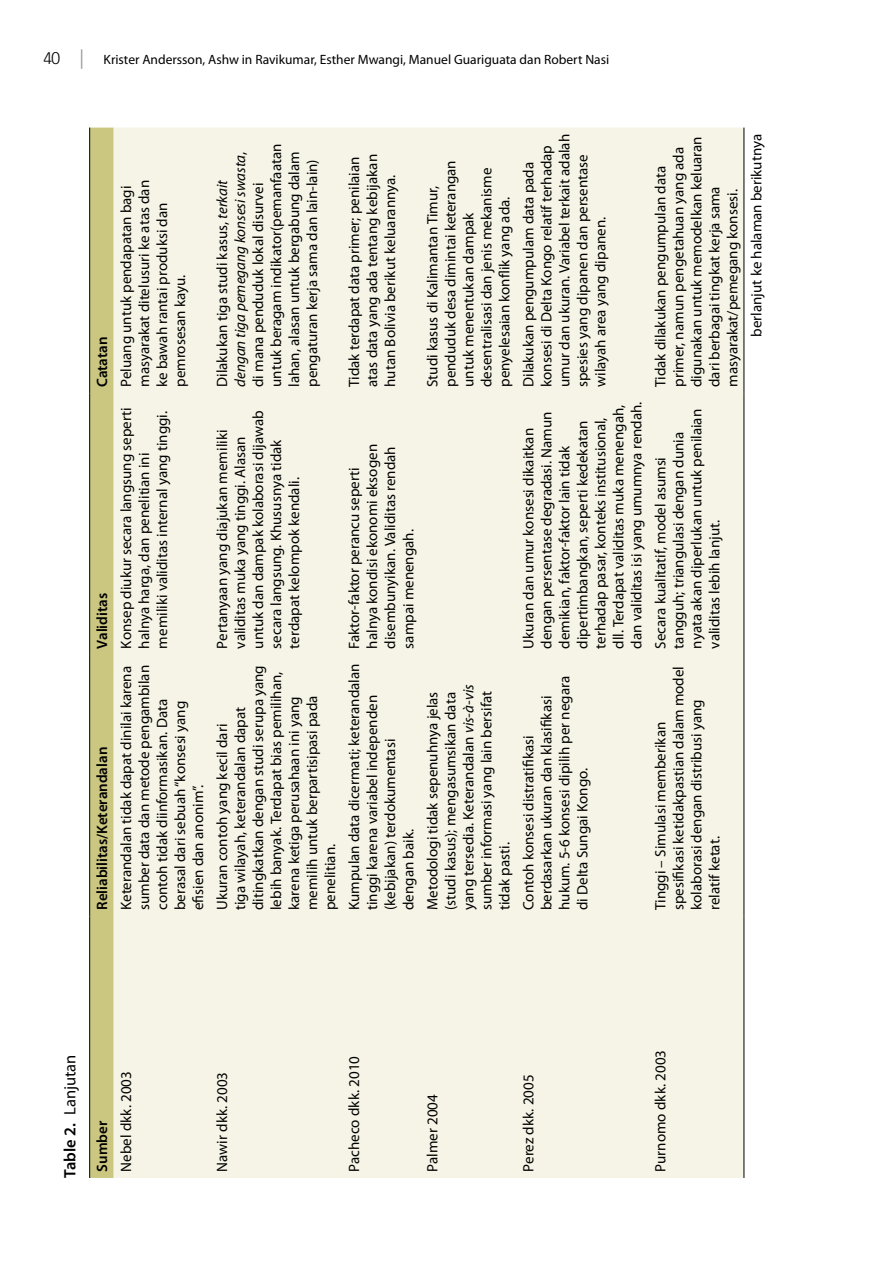
<style>
.page{position:relative;width:893px;height:1263px;background:#fff}
.page>*{position:absolute;margin:0;border:0;box-sizing:border-box;transform-origin:0 0}
.t1{font:16.5px "Myriad Pro";color:#000}
.t2{font:15px/18px "Myriad Pro";color:#000}
.t3{font:600 15px "Myriad Pro";color:#000}
.t4{font:13.5px "Myriad Pro";color:#000}
.s1{font-family:"Vectora LT Std";font-weight:300;font-size:16.5px}
.s2{font-size:19.5px;color:#9d9d9c}
.s3{font-style:italic}
.s4{font-weight:600}
</style>
<div class="page">
<svg style="left:90px;top:128px;width:24px;height:1050px;background:#c2be7a"></svg>
<div style="left:114px;top:128px;width:630px;height:1050px;background:#f5f4e6"></div>
<hr style="left:89px;top:916px;width:1px;height:262px;background:#000">
<hr style="left:89px;top:655px;width:1px;height:261px;background:#000">
<hr style="left:89px;top:393px;width:1px;height:262px;background:#000">
<hr style="left:89px;top:128px;width:1px;height:265px;background:#000">
<hr style="left:744px;top:916px;width:1px;height:262px;background:#000">
<hr style="left:744px;top:655px;width:1px;height:261px;background:#000">
<hr style="left:744px;top:393px;width:1px;height:262px;background:#000">
<hr style="left:744px;top:128px;width:1px;height:265px;background:#000">
<p class="t4" style="left:43px;top:51px;width:567px"><span class="s1">40</span> <span class="s2">|</span> Krister Andersson, Ashw in Ravikumar, Esther Mwangi, Manuel Guariguata dan Robert Nasi</p>
<p class="t3" style="left:93px;top:387px;width:52px;rotate:-90deg">Catatan</p>
<p class="t3" style="left:93px;top:648px;width:57px;rotate:-90deg">Validitas</p>
<p class="t3" style="left:93px;top:910px;width:165px;rotate:-90deg">Reliabilitas/Keterandalan</p>
<p class="t2" style="left:117px;top:387px;width:208px;rotate:-90deg">Peluang untuk pendapatan bagi masyarakat ditelusuri ke atas dan ke bawah rantai produksi dan pemrosesan kayu.</p>
<p class="t2" style="left:117px;top:648px;width:243px;rotate:-90deg">Konsep diukur secara langsung seperti halnya harga, dan penelitian ini memiliki validitas internal yang tinggi.</p>
<p class="t2" style="left:117px;top:910px;width:246px;rotate:-90deg">Keterandalan tidak dapat dinilai karena sumber data dan metode pengambilan contoh tidak diinformasikan. Data berasal dari sebuah “konsesi yang efisien dan anonim”.</p>
<p class="t2" style="left:213px;top:387px;width:245px;rotate:-90deg">Dilakukan tiga studi kasus, <span class="s3">terkait dengan tiga pemegang konsesi swasta</span>, di mana penduduk lokal disurvei untuk beragam indikator(pemanfaatan lahan, alasan untuk bergabung dalam pengaturan kerja sama dan lain-lain)</p>
<p class="t2" style="left:213px;top:648px;width:240px;rotate:-90deg">Pertanyaan yang diajukan memiliki validitas muka yang tinggi. Alasan untuk dan dampak kolaborasi dijawab secara langsung. Khususnya tidak terdapat kelompok kendali.</p>
<p class="t2" style="left:213px;top:910px;width:246px;rotate:-90deg">Ukuran contoh yang kecil dari<br>tiga wilayah, keterandalan dapat ditingkatkan dengan studi serupa yang lebih banyak. Terdapat bias pemilihan, karena ketiga perusahaan ini yang memilih untuk berpartisipasi pada penelitian.</p>
<p class="t2" style="left:345px;top:387px;width:234px;rotate:-90deg">Tidak terdapat data primer; penilaian atas data yang ada tentang kebijakan hutan Bolivia berikut keluarannya.</p>
<p class="t2" style="left:345px;top:648px;width:206px;rotate:-90deg">Faktor-faktor perancu seperti halnya kondisi ekonomi eksogen disembunyikan. Validitas rendah sampai menengah.</p>
<p class="t2" style="left:345px;top:910px;width:248px;rotate:-90deg">Kumpulan data dicermati; keterandalan tinggi karena variabel independen (kebijakan) terdokumentasi<br>dengan baik.</p>
<p class="t2" style="left:423px;top:387px;width:228px;rotate:-90deg">Studi kasus di Kalimantan Timur, penduduk desa dimintai keterangan untuk menentukan dampak desentralisasi dan jenis mekanisme penyelesaian konflik yang ada.</p>
<p class="t2" style="left:519px;top:387px;width:254px;rotate:-90deg">Dilakukan pengumpulam data pada konsesi di Delta Kongo relatif terhadap umur dan ukuran. Variabel terkait adalah spesies yang dipanen dan persentase wilayah area yang dipanen.</p>
<p class="t2" style="left:519px;top:648px;width:248px;rotate:-90deg">Ukuran dan umur konsesi dikaitkan dengan persentase degradasi. Namun demikian, faktor-faktor lain tidak dipertimbangkan, seperti kedekatan terhadap pasar, konteks institusional, dll. Terdapat validitas muka menengah, dan validitas isi yang umumnya rendah.</p>
<p class="t2" style="left:423px;top:910px;width:227px;rotate:-90deg">Metodologi tidak sepenuhnya jelas (studi kasus); mengasumsikan data yang tersedia. Keterandalan <span class="s3">vis-à-vis </span>sumber informasi yang lain bersifat tidak pasti.</p>
<p class="t2" style="left:519px;top:910px;width:235px;rotate:-90deg">Contoh konsesi distratifikasi berdasarkan ukuran dan klasifikasi hukum. 5-6 konsesi dipilih per negara di Delta Sungai Kongo.</p>
<p class="t2" style="left:651px;top:387px;width:252px;rotate:-90deg">Tidak dilakukan pengumpulan data primer, namun pengetahuan yang ada digunakan untuk memodelkan keluaran dari berbagai tingkat kerja sama masyarakat/pemegang konsesi.</p>
<p class="t2" style="left:747px;top:337px;width:204px;rotate:-90deg">berlanjut ke halaman berikutnya</p>
<p class="t2" style="left:651px;top:648px;width:241px;rotate:-90deg">Secara kualitatif, model asumsi tangguh; triangulasi dengan dunia nyata akan diperlukan untuk penilaian validitas lebih lanjut.</p>
<p class="t2" style="left:651px;top:910px;width:245px;rotate:-90deg">Tinggi – Simulasi memberikan spesifikasi ketidakpastian dalam model kolaborasi dengan distribusi yang relatif ketat.</p>
<p class="t1" style="left:60px;top:1178px;width:125px;rotate:-90deg"><span class="s4">Table 2.</span> Lanjutan</p>
<p class="t3" style="left:93px;top:1171px;width:52px;rotate:-90deg">Sumber</p>
<p class="t2" style="left:117px;top:1171px;width:102px;rotate:-90deg">Nebel dkk. 2003</p>
<p class="t2" style="left:213px;top:1171px;width:101px;rotate:-90deg">Nawir dkk. 2003</p>
<p class="t2" style="left:345px;top:1171px;width:117px;rotate:-90deg">Pacheco dkk. 2010</p>
<p class="t2" style="left:423px;top:1171px;width:79px;rotate:-90deg">Palmer 2004</p>
<p class="t2" style="left:519px;top:1171px;width:99px;rotate:-90deg">Perez dkk. 2005</p>
<p class="t2" style="left:651px;top:1171px;width:123px;rotate:-90deg">Purnomo dkk. 2003</p>
</div>
